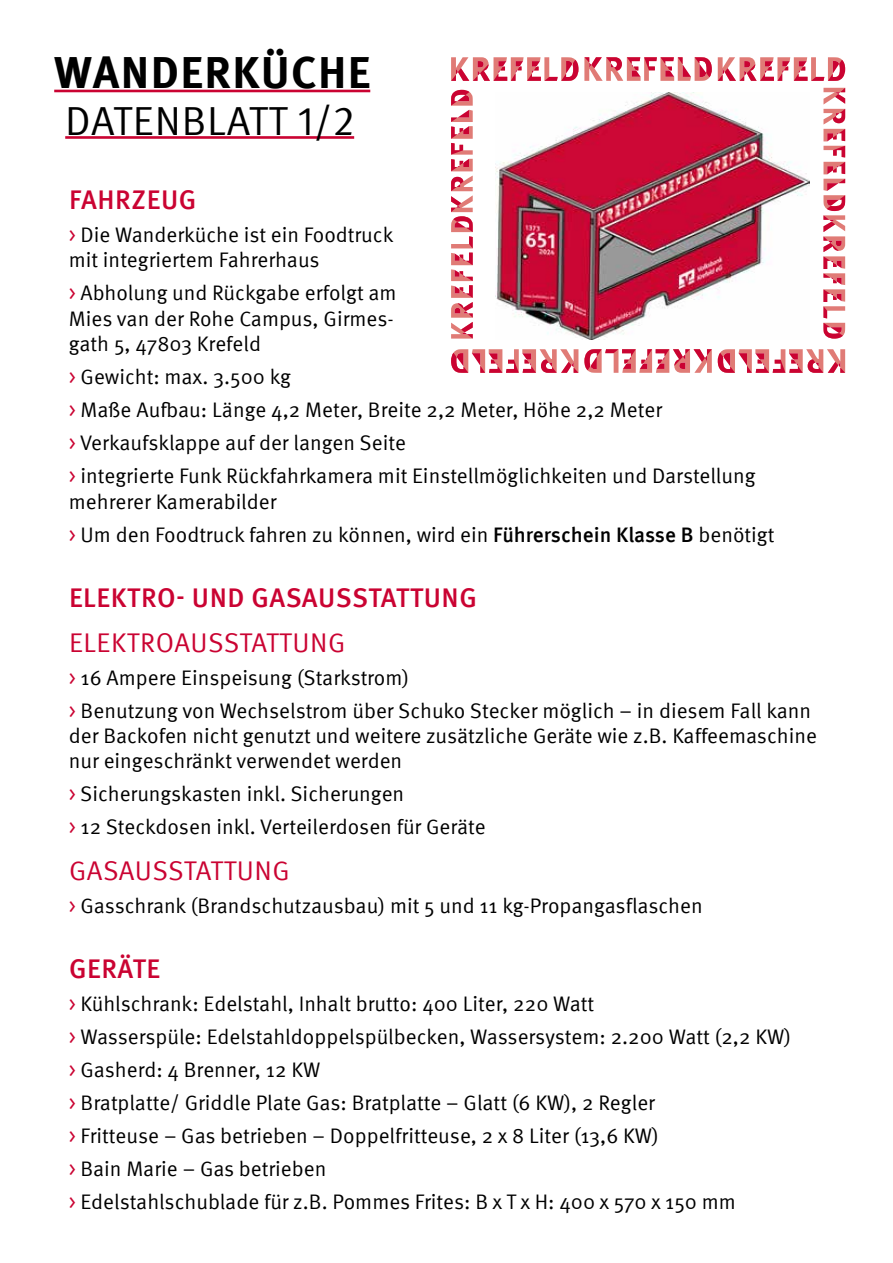
<style>
.page{position:relative;width:893px;height:1263px;background:#fff}
.page>*{position:absolute;margin:0;border:0;box-sizing:border-box;transform-origin:0 0}
.t1{font:700 45px "Meta Pro";letter-spacing:.03em;color:#000}
.t2{font:40.5px "Meta Pro";letter-spacing:.02em;color:#000}
.t3{font:500 27px "Meta Pro";letter-spacing:.02em;color:#ca0332}
.t4{font:27px "Meta Pro";letter-spacing:.02em;color:#ca0332}
.t5{font:21px/33px "Meta Pro";color:#000}
.s1{color:#ca0332}
.s2{font-weight:500}
</style>
<div class="page">
<hr style="left:54px;top:90px;width:316px;height:2px;background:#ca0332">
<hr style="left:65px;top:136px;width:289px;height:3px;background:#ca0332">
<svg style="left:584px;top:57px;width:128px;height:24px"></svg>
<svg style="left:451px;top:349px;width:127px;height:24px"></svg>
<svg style="left:718px;top:349px;width:127px;height:24px"></svg>
<svg style="left:823px;top:88px;width:22px;height:251px"></svg>
<svg style="left:718px;top:57px;width:127px;height:24px"></svg>
<svg style="left:451px;top:57px;width:127px;height:24px"></svg>
<svg style="left:584px;top:349px;width:128px;height:24px"></svg>
<svg style="left:451px;top:90px;width:22px;height:249px"></svg>
<img style="left:496px;top:92px;width:314px;height:247px">
<h1 class="t1" style="left:54px;top:38px;width:318px">WANDERKÜCHE</h1>
<h2 class="t2" style="left:65px;top:90px;width:290px">DATENBLATT 1/2</h2>
<p class="t3" style="left:69px;top:179px;width:129px">FAHRZEUG</p>
<p class="t5" style="left:69px;top:220px;width:326px;line-height:25.5px"><span class="s1">&gt;</span> Die Wanderküche ist ein Foodtruck mit integriertem Fahrerhaus</p>
<p class="t5" style="left:69px;top:279px;width:329px;line-height:25.5px"><span class="s1">&gt;</span> Abholung und Rückgabe erfolgt am<br>Mies van der Rohe Campus, Girmes&shy;gath 5, 47803 Krefeld</p>
<p class="t5" style="left:69px;top:359px;width:688px"><span class="s1">&gt;</span> Gewicht: max. 3.500 kg<br><span class="s1">&gt;</span> Maße Aufbau: Länge 4,2 Meter, Breite 2,2 Meter, Höhe 2,2 Meter<br><span class="s1">&gt;</span> Verkaufsklappe auf der langen Seite<br><span class="s1">&gt;</span> integrierte Funk Rückfahrkamera mit Einstellmöglichkeiten und Darstellung</p>
<p class="t5" style="left:69px;top:483px;width:707px">mehrerer Kamerabilder<br><span class="s1">&gt;</span> Um den Foodtruck fahren zu können, wird ein <span class="s2">Führerschein Klasse B</span> benötigt</p>
<p class="t3" style="left:69px;top:577px;width:409px">ELEKTRO- UND GASAUSSTATTUNG</p>
<p class="t4" style="left:69px;top:622px;width:278px">ELEKTROAUSSTATTUNG</p>
<p class="t5" style="left:69px;top:660px;width:744px"><span class="s1">&gt;</span> 16 Ampere Einspeisung (Starkstrom)<br><span class="s1">&gt;</span> Benutzung von Wechselstrom über Schuko Stecker möglich – in diesem Fall kann</p>
<p class="t5" style="left:69px;top:722px;width:750px;line-height:25.2px">der Backofen nicht genutzt und weitere zusätzliche Geräte wie z.B. Kaffeemaschine nur eingeschränkt verwendet werden</p>
<p class="t5" style="left:69px;top:776px;width:418px"><span class="s1">&gt;</span> Sicherungskasten inkl. Sicherungen<br><span class="s1">&gt;</span> 12 Steckdosen inkl. Verteilerdosen für Geräte</p>
<p class="t4" style="left:69px;top:850px;width:222px">GASAUSSTATTUNG</p>
<p class="t5" style="left:69px;top:887px;width:635px"><span class="s1">&gt;</span> Gasschrank (Brandschutzausbau) mit 5 und 11 kg-Propangasflaschen</p>
<p class="t3" style="left:69px;top:948px;width:93px">GERÄTE</p>
<p class="t5" style="left:69px;top:986px;width:724px"><span class="s1">&gt;</span> Kühlschrank: Edelstahl, Inhalt brutto: 400 Liter, 220 Watt<br><span class="s1">&gt;</span> Wasserspüle: Edelstahldoppelspülbecken, Wassersystem: 2.200 Watt (2,2 KW) <span class="s1">&gt;</span> Gasherd: 4 Brenner, 12 KW<br><span class="s1">&gt;</span> Bratplatte/ Griddle Plate Gas: Bratplatte – Glatt (6 KW), 2 Regler<br><span class="s1">&gt;</span> Fritteuse – Gas betrieben – Doppelfritteuse, 2 x 8 Liter (13,6 KW)<br><span class="s1">&gt;</span> Bain Marie – Gas betrieben<br><span class="s1">&gt;</span> Edelstahlschublade für z.B. Pommes Frites: B x T x H: 400 x 570 x 150 mm</p>
</div>
